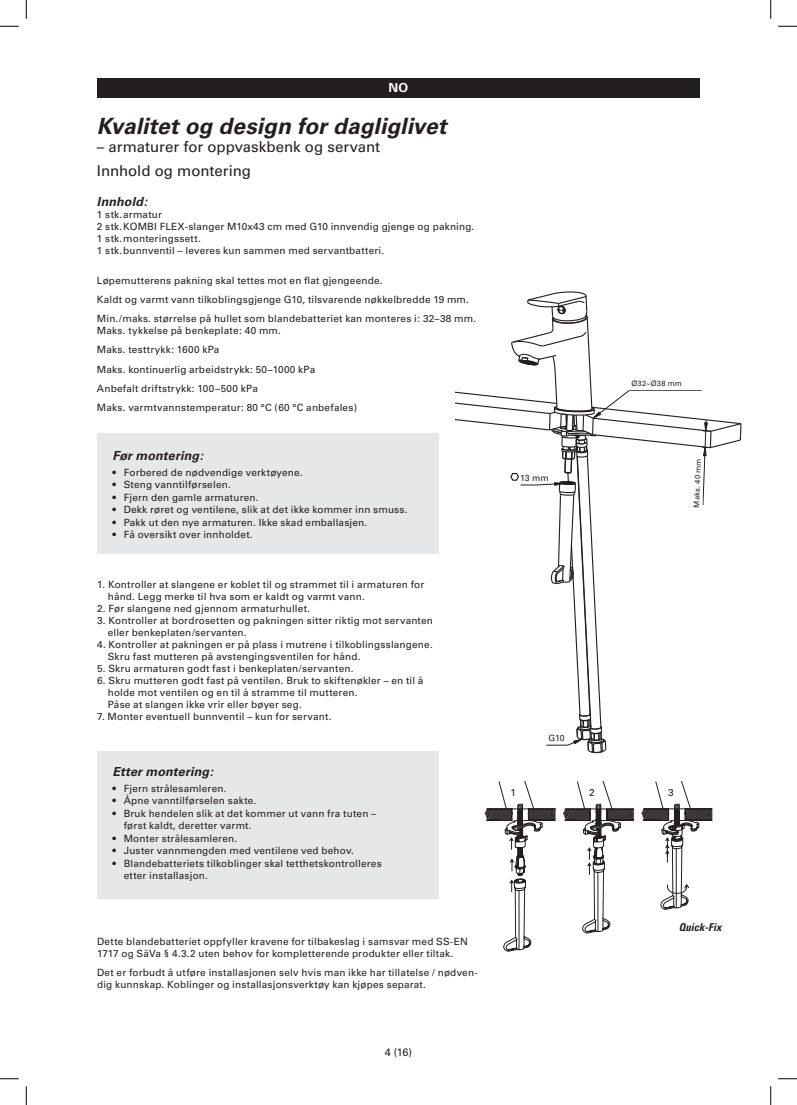
<style>
.page{position:relative;width:797px;height:1105px;background:#fff}
.page>*{position:absolute;margin:0;border:0;box-sizing:border-box;transform-origin:0 0}
.t1{font:italic 700 22.5px "Univers";letter-spacing:.005em;color:#231f20}
.t2{font:15px/24.4px "Univers";color:#231f20}
.t3{font:italic 700 12.5px "Univers";letter-spacing:.01em;color:#231f20}
.t4{font:700 12.5px "Univers";color:#fff}
.t5{font:italic 700 condensed 10.75px "Univers";color:#231f20}
.t6{font:10.75px "Univers LT Std";color:#231f20}
.t7{font:10px/12px "Univers";letter-spacing:.015em;color:#231f20}
.t8{font:8.75px "Univers";letter-spacing:-.015em;color:#231f20}
.t9{font:7.5px "Univers";letter-spacing:.03em;color:#231f20}
.s1{font-weight:700;font-style:italic;font-stretch:condensed;font-size:10.75px}
</style>
<div class="page">
<div style="left:97px;top:78px;width:602px;height:19px;background:#231f20"></div>
<div style="left:97px;top:751px;width:341px;height:147px;background:#e6e7e9"></div>
<div style="left:97px;top:433px;width:341px;height:121px;background:#e6e7e9"></div>
<svg style="left:455px;top:291px;width:287px;height:463px"></svg>
<svg style="left:485px;top:781px;width:228px;height:170px"></svg>
<div style="left:637px;top:936px;width:95px;height:28px;background:#fff"></div>
<div style="left:506px;top:785px;width:14px;height:14px;background:#fff"></div>
<div style="left:585px;top:785px;width:14px;height:14px;background:#fff"></div>
<div style="left:664px;top:785px;width:13px;height:14px;background:#fff"></div>
<svg style="left:0;top:25px;width:19px;height:2px"></svg>
<svg style="left:778px;top:25px;width:19px;height:2px"></svg>
<svg style="left:0;top:1078px;width:19px;height:1px"></svg>
<svg style="left:778px;top:1078px;width:19px;height:1px"></svg>
<svg style="left:25px;top:0;width:2px;height:19px"></svg>
<svg style="left:25px;top:1086px;width:2px;height:19px"></svg>
<svg style="left:770px;top:0;width:1px;height:19px"></svg>
<svg style="left:770px;top:1086px;width:1px;height:19px"></svg>
<p class="t4" style="left:388px;top:81px;width:21px">NO</p>
<h1 class="t1" style="left:97px;top:113px;width:351px">Kvalitet og design for dagliglivet</h1>
<h2 class="t2" style="left:97px;top:135px;width:285px">– armaturer for oppvaskbenk og servant<br>Innhold og montering</h2>
<p class="t3" style="left:97px;top:195px;width:52px">Innhold:</p>
<p class="t7" style="left:97px;top:209px;width:379px">1 stk.armatur<br>2 stk.KOMBI FLEX-slanger M10x43 cm med G10 innvendig gjenge og pakning.<br>1 stk.monteringssett.<br>1 stk.bunnventil – leveres kun sammen med servantbatteri.</p>
<p class="t7" style="left:97px;top:271px;width:381px;line-height:19.1px">Løpemutterens pakning skal tettes mot en flat gjengeende.<br>Kaldt og varmt vann tilkoblingsgjenge G10, tilsvarende nøkkelbredde 19 mm.<br>Min./maks. størrelse på hullet som blandebatteriet kan monteres i: 32–38 mm.</p>
<p class="t7" style="left:97px;top:321px;width:262px;line-height:19.1px">Maks. tykkelse på benkeplate: 40 mm.<br>Maks. testtrykk: 1600 kPa<br>Maks. kontinuerlig arbeidstrykk: 50–1000 kPa Anbefalt driftstrykk: 100–500 kPa<br>Maks. varmtvannstemperatur: 80 °C (60 °C anbefales)</p>
<p class="t3" style="left:112px;top:448px;width:92px">Før montering:</p>
<p class="t7" style="left:112px;top:466px;width:192px">• Forbered de nødvendige verktøyene.</p>
<p class="t7" style="left:112px;top:479px;width:120px">• Steng vanntilførselen.</p>
<p class="t7" style="left:112px;top:491px;width:148px">• Fjern den gamle armaturen.</p>
<p class="t7" style="left:112px;top:504px;width:297px">• Dekk røret og ventilene, slik at det ikke kommer inn smuss.</p>
<p class="t7" style="left:112px;top:516px;width:256px">• Pakk ut den nye armaturen. Ikke skad emballasjen.</p>
<p class="t7" style="left:112px;top:529px;width:142px">• Få oversikt over innholdet.</p>
<p class="t7" style="left:108px;top:578px;width:318px;text-indent:-11px">1. Kontroller at slangene er koblet til og strammet til i armaturen for hånd. Legg merke til hva som er kaldt og varmt vann.</p>
<p class="t7" style="left:97px;top:602px;width:214px">2. Før slangene ned gjennom armaturhullet.</p>
<p class="t7" style="left:108px;top:614px;width:327px;text-indent:-11px">3. Kontroller at bordrosetten og pakningen sitter riktig mot servanten eller benkeplaten/servanten.</p>
<p class="t7" style="left:108px;top:638px;width:326px;text-indent:-11px">4. Kontroller at pakningen er på plass i mutrene i tilkoblingsslangene.<br>Skru fast mutteren på avstengingsventilen for hånd.</p>
<p class="t7" style="left:97px;top:662px;width:258px">5. Skru armaturen godt fast i benkeplaten/servanten.</p>
<p class="t7" style="left:108px;top:674px;width:317px;text-indent:-11px">6. Skru mutteren godt fast på ventilen. Bruk to skiftenøkler – en til å holde mot ventilen og en til å stramme til mutteren.<br>Påse at slangen ikke vrir eller bøyer seg.</p>
<p class="t7" style="left:97px;top:710px;width:236px">7. Monter eventuell bunnventil – kun for servant.</p>
<p class="t3" style="left:112px;top:764px;width:102px">Etter montering:</p>
<p class="t7" style="left:112px;top:782px;width:116px">• Fjern strålesamleren.</p>
<p class="t7" style="left:112px;top:794px;width:145px">• Åpne vanntilførselen sakte.</p>
<p class="t7" style="left:124px;top:807px;width:254px;line-height:12.5px;text-indent:-11px">• Bruk hendelen slik at det kommer ut vann fra tuten – først kaldt, deretter varmt.</p>
<p class="t7" style="left:112px;top:832px;width:126px">• Monter strålesamleren.</p>
<p class="t7" style="left:112px;top:844px;width:243px">• Juster vannmengden med ventilene ved behov.</p>
<p class="t7" style="left:124px;top:857px;width:259px;line-height:12.5px;text-indent:-11px">• Blandebatteriets tilkoblinger skal tetthetskontrolleres etter installasjon.</p>
<p class="t7" style="left:97px;top:935px;width:372px">Dette blandebatteriet oppfyller kravene for tilbakeslag i samsvar med SS-EN<br>1717 og SäVa § 4.3.2 uten behov for kompletterende produkter eller tiltak.</p>
<p class="t7" style="left:97px;top:966px;width:382px">Det er forbudt å utføre installasjonen selv hvis man ikke har tillatelse / nødven&shy;dig kunnskap. Koblinger og installasjonsverktøy kan kjøpes separat.</p>
<p class="t6" style="left:385px;top:1046px;width:29px">4 (16)</p>
<p class="t8" style="left:520px;top:473px;width:30px">13 mm</p>
<p class="t9" style="left:631px;top:378px;width:52px">Ø32~Ø38 mm</p>
<p class="t9" style="left:692px;top:507px;width:50px;rotate:-88deg">Maks. 40 mm</p>
<p class="t8" style="left:548px;top:732px;width:18px">G10</p>
<p class="t7" style="left:510px;top:786px;width:9px">1<span class="s1">1</span></p>
<p class="t7" style="left:589px;top:786px;width:10px">2<span class="s1">2</span></p>
<p class="t7" style="left:668px;top:786px;width:10px">3<span class="s1">3</span></p>
<p class="t5" style="left:679px;top:921px;width:44px">Quick-Fix</p>
</div>
